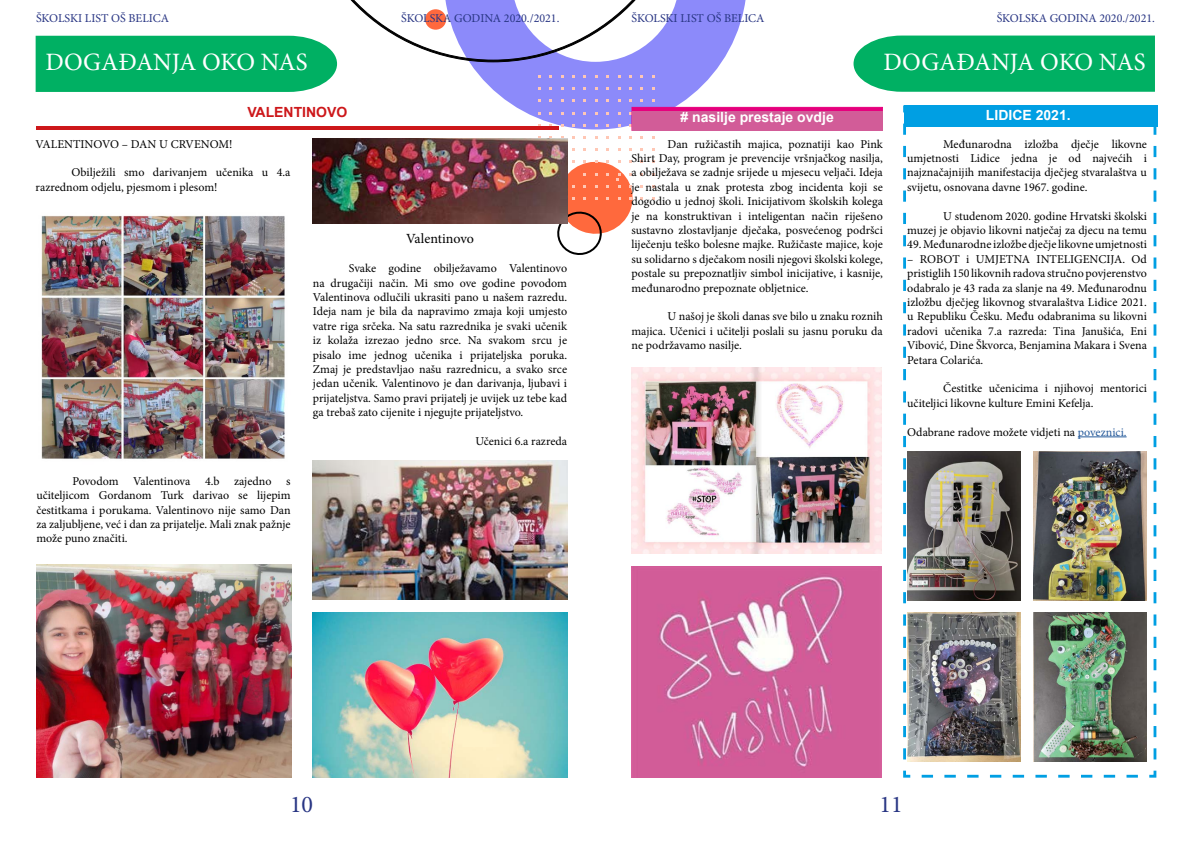
<style>
.page{position:relative;width:1191px;height:842px;background:#fff}
.page>*{position:absolute;margin:0;border:0;box-sizing:border-box;transform-origin:0 0}
.t1{font:25px "Minion Pro";color:#fff}
.t2{font:24px "Minion Pro";color:#283583}
.t3{font:700 14px "Arial";color:#fff}
.t4{font:700 14px "Arial";color:#cd171a}
.t5{font:14px "Minion Pro";color:#000}
.t6{font:12px/14.4px "Minion Pro";color:#000;text-align:justify}
.t7{font:12px "Minion Pro";color:#283583}
.s1{color:#275b9b}
</style>
<div class="page">
<svg style="left:557px;top:157px;width:85px;height:98px"></svg>
<svg style="left:36px;top:0;width:711px;height:129px"></svg>
<div style="left:853px;top:36px;width:302px;height:56px;background:#00b063"></div>
<hr style="left:37px;top:127px;width:522px;height:3px;background:#cd171a">
<img style="left:36px;top:565px;width:255px;height:213px">
<img style="left:313px;top:461px;width:254px;height:139px">
<img style="left:313px;top:139px;width:254px;height:85px">
<img style="left:41px;top:215px;width:244px;height:244px">
<img style="left:313px;top:612px;width:254px;height:166px">
<div style="left:631px;top:107px;width:252px;height:24px;background:#e6007d;border:1px solid #e6007d"></div>
<div style="left:632px;top:111px;width:250px;height:20px;background:#d25c98"></div>
<img style="left:631px;top:368px;width:251px;height:186px">
<img style="left:631px;top:566px;width:251px;height:212px">
<svg style="left:903px;top:127px;width:254px;height:651px"></svg>
<div style="left:903px;top:105px;width:254px;height:22px;background:#009fe3"></div>
<hr style="left:1077px;top:437px;width:49px;height:1px;background:#275b9b">
<img style="left:907px;top:451px;width:113px;height:149px">
<img style="left:1033px;top:451px;width:114px;height:149px">
<img style="left:907px;top:612px;width:113px;height:149px">
<img style="left:1033px;top:612px;width:114px;height:149px">
<p class="t7" style="left:36px;top:10px;width:135px">ŠKOLSKI LIST OŠ BELICA</p>
<p class="t7" style="left:401px;top:10px;width:160px">ŠKOLSKA GODINA 2020./2021.</p>
<p class="t7" style="left:631px;top:10px;width:135px">ŠKOLSKI LIST OŠ BELICA</p>
<p class="t7" style="left:996px;top:10px;width:160px">ŠKOLSKA GODINA 2020./2021.</p>
<h1 class="t1" style="left:45px;top:45px;width:264px">DOGAĐANJA OKO NAS</h1>
<h1 class="t1" style="left:883px;top:46px;width:264px">DOGAĐANJA OKO NAS</h1>
<p class="t4" style="left:247px;top:102px;width:102px">VALENTINOVO</p>
<p class="t3" style="left:986px;top:105px;width:86px">LIDICE 2021.</p>
<p class="t6" style="left:907px;top:137px;width:241px;text-indent:36px">Međunarodna izložba dječje likovne umjetnosti Lidice jedna je od najvećih i najznačajnijih manifestacija dječjeg stvaralaštva u svijetu, osnovana davne 1967. godine.</p>
<p class="t6" style="left:907px;top:209px;width:241px;text-align:right">U studenom 2020. godine Hrvatski školski<br>muzej je objavio likovni natječaj za djecu na temu</p>
<p class="t6" style="left:907px;top:237px;width:241px">49. Međunarodne izložbe dječje likovne umjetnosti</p>
<p class="t6" style="left:907px;top:252px;width:241px">– ROBOT i UMJETNA INTELIGENCIJA. Od pristiglih 150 likovnih radova stručno povjerenstvo odabralo je 43 rada za slanje na 49. Međunarodnu izložbu dječjeg likovnog stvaralaštva Lidice 2021. u Republiku Češku. Među odabranima su likovni radovi učenika 7.a razreda: Tina Janušića, Eni Vibović, Dine Škvorca, Benjamina Makara i Svena Petara Colarića.</p>
<p class="t6" style="left:907px;top:381px;width:241px;text-indent:36px">Čestitke učenicima i njihovoj mentorici učiteljici likovne kulture Emini Kefelja.</p>
<p class="t6" style="left:907px;top:425px;width:221px">Odabrane radove možete vidjeti na <span class="s1">poveznici.</span></p>
<p class="t3" style="left:680px;top:107px;width:155px"># nasilje prestaje ovdje</p>
<p class="t6" style="left:631px;top:137px;width:253px;text-indent:36px">Dan ružičastih majica, poznatiji kao Pink Shirt Day, program je prevencije vršnjačkog nasilja, a obilježava se zadnje srijede u mjesecu veljači. Ideja je nastala u znak protesta zbog incidenta koji se dogodio u jednoj školi. Inicijativom školskih kolega je na konstruktivan i inteligentan način riješeno sustavno zlostavljanje dječaka, posvećenog podršci liječenju teško bolesne majke. Ružičaste majice, koje su solidarno s dječakom nosili njegovi školski kolege, postale su prepoznatljiv simbol inicijative, i kasnije, međunarodno prepoznate obljetnice.</p>
<p class="t6" style="left:631px;top:309px;width:253px;text-indent:36px">U našoj je školi danas sve bilo u znaku roznih majica. Učenici i učitelji poslali su jasnu poruku da ne podržavamo nasilje.</p>
<p class="t6" style="left:36px;top:137px;width:198px">VALENTINOVO – DAN U CRVENOM!</p>
<p class="t6" style="left:36px;top:165px;width:256px;text-indent:36px">Obilježili smo darivanjem učenika u 4.a razrednom odjelu, pjesmom i plesom!</p>
<p class="t5" style="left:406px;top:230px;width:69px">Valentinovo</p>
<p class="t6" style="left:313px;top:261px;width:256px;text-indent:36px">Svake godine obilježavamo Valentinovo na drugačiji način. Mi smo ove godine povodom Valentinova odlučili ukrasiti pano u našem razredu.<br>Ideja nam je bila da napravimo zmaja koji umjesto vatre riga srčeka. Na satu razrednika je svaki učenik iz kolaža izrezao jedno srce. Na svakom srcu je pisalo ime jednog učenika i prijateljska poruka.<br>Zmaj je predstavljao našu razrednicu, a svako srce jedan učenik. Valentinovo je dan darivanja, ljubavi i prijateljstva. Samo pravi prijatelj je uvijek uz tebe kad ga trebaš zato cijenite i njegujte prijateljstvo.</p>
<p class="t6" style="left:475px;top:434px;width:93px">Učenici 6.a razreda</p>
<p class="t6" style="left:36px;top:474px;width:256px;text-indent:36px">Povodom Valentinova 4.b zajedno s učiteljicom Gordanom Turk darivao se lijepim čestitkama i porukama. Valentinovo nije samo Dan za zaljubljene, već i dan za prijatelje. Mali znak pažnje može puno značiti.</p>
<h2 class="t2" style="left:290px;top:789px;width:25px">10</h2>
<h2 class="t2" style="left:879px;top:789px;width:25px">11</h2>
</div>
